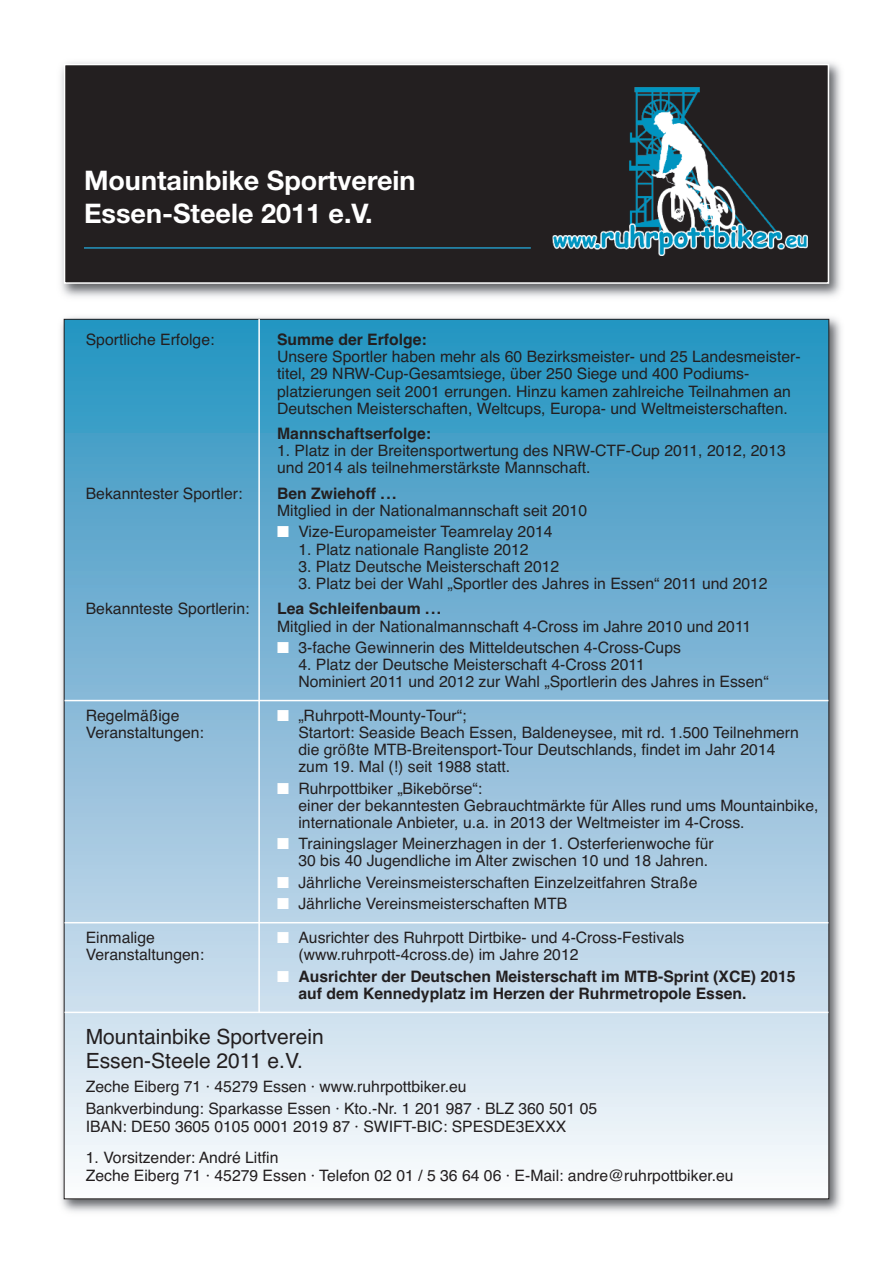
<style>
.page{position:relative;width:893px;height:1263px;background:#fff}
.page>*{position:absolute;margin:0;border:0;box-sizing:border-box;transform-origin:0 0}
.t1{font:700 27px/33px "Helvetica Neue";color:#fff}
.t2{font:21px/24px "Helvetica";color:#231f20}
.t3{font:15.75px/17.1px "Helvetica";color:#231f20}
.t4{font:700 15.75px/17.1px "Helvetica";color:#231f20}
.s1{color:#fff}
</style>
<div class="page">
<img style="left:61px;top:317px;width:780px;height:895px">
<div style="left:64px;top:319px;width:765px;height:880px;background:linear-gradient(to bottom,#2990bf,#fdf7fb)"></div>
<hr style="left:65px;top:700px;width:763px;height:1px;background:#fff">
<hr style="left:65px;top:922px;width:763px;height:1px;background:#fff">
<hr style="left:65px;top:1012px;width:763px;height:1px;background:#fff">
<hr style="left:258px;top:319px;width:2px;height:693px;background:#fff">
<img style="left:61px;top:62px;width:780px;height:235px">
<div style="left:65px;top:65px;width:763px;height:217px;background:#231f20"></div>
<div style="left:64px;top:64px;width:765px;height:220px;border:2px solid #fff"></div>
<img style="left:552px;top:87px;width:255px;height:169px">
<hr style="left:84px;top:247px;width:447px;height:2px;background:#2396c1">
<h1 class="t1" style="left:84px;top:162px;width:333px">Mountainbike Sportverein<br>Essen-Steele 2011 e.V.</h1>
<p class="t3" style="left:86px;top:331px;width:130px">Sportliche Erfolge:</p>
<p class="t4" style="left:277px;top:331px;width:151px">Summe der Erfolge:</p>
<p class="t3" style="left:277px;top:348px;width:525px">Unsere Sportler haben mehr als 60 Bezirksmeister- und 25 Landesmeister&shy;titel, 29 NRW-Cup-Gesamtsiege, über 250 Siege und 400 Podiums&shy;platzierungen seit 2001 errungen. Hinzu kamen zahlreiche Teilnahmen an Deutschen Meisterschaften, Weltcups, Europa- und Weltmeisterschaften.</p>
<p class="t4" style="left:277px;top:425px;width:156px">Mannschaftserfolge:</p>
<p class="t3" style="left:277px;top:442px;width:510px">1. Platz in der Breitensportwertung des NRW-CTF-Cup 2011, 2012, 2013 und 2014 als teilnehmerstärkste Mannschaft.</p>
<p class="t3" style="left:86px;top:485px;width:158px">Bekanntester Sportler:</p>
<p class="t4" style="left:277px;top:485px;width:121px">Ben Zwiehoff ...</p>
<p class="t3" style="left:277px;top:502px;width:311px">Mitglied in der Nationalmannschaft seit 2010</p>
<p class="t3" style="left:277px;top:523px;width:277px"><span class="s1">■</span> Vize-Europameister Teamrelay 2014</p>
<p class="t3" style="left:298px;top:541px;width:232px">1. Platz nationale Rangliste 2012</p>
<p class="t3" style="left:298px;top:558px;width:262px">3. Platz Deutsche Meisterschaft 2012</p>
<p class="t3" style="left:298px;top:575px;width:471px">3. Platz bei der Wahl „Sportler des Jahres in Essen“ 2011 und 2012</p>
<p class="t3" style="left:86px;top:600px;width:165px">Bekannteste Sportlerin:</p>
<p class="t4" style="left:277px;top:600px;width:166px">Lea Schleifenbaum ...</p>
<p class="t3" style="left:277px;top:617px;width:476px">Mitglied in der Nationalmannschaft 4-Cross im Jahre 2010 und 2011</p>
<p class="t3" style="left:277px;top:639px;width:405px"><span class="s1">■</span> 3-fache Gewinnerin des Mitteldeutschen 4-Cross-Cups</p>
<p class="t3" style="left:298px;top:656px;width:472px">4. Platz der Deutsche Meisterschaft 4-Cross 2011<br>Nominiert 2011 und 2012 zur Wahl „Sportlerin des Jahres in Essen“</p>
<p class="t3" style="left:86px;top:707px;width:95px">Regelmäßige</p>
<p class="t3" style="left:277px;top:707px;width:191px"><span class="s1">■</span> „Ruhrpott-Mounty-Tour“;</p>
<p class="t3" style="left:86px;top:724px;width:120px">Veranstaltungen:</p>
<p class="t3" style="left:298px;top:724px;width:502px">Startort: Seaside Beach Essen, Baldeneysee, mit rd. 1.500 Teilnehmern die größte MTB-Breitensport-Tour Deutschlands, findet im Jahr 2014 zum 19. Mal (!) seit 1988 statt.</p>
<p class="t3" style="left:298px;top:780px;width:522px;text-indent:-21px"><span class="s1">■</span> Ruhrpottbiker „Bikebörse“:<br>einer der bekanntesten Gebrauchtmärkte für Alles rund ums Mountainbike, internationale Anbieter, u.a. in 2013 der Weltmeister im 4-Cross.</p>
<p class="t3" style="left:298px;top:835px;width:417px;text-indent:-21px"><span class="s1">■</span> Trainingslager Meinerzhagen in der 1. Osterferienwoche für<br>30 bis 40 Jugendliche im Alter zwischen 10 und 18 Jahren.</p>
<p class="t3" style="left:277px;top:874px;width:422px"><span class="s1">■</span> Jährliche Vereinsmeisterschaften Einzelzeitfahren Straße</p>
<p class="t3" style="left:277px;top:895px;width:292px"><span class="s1">■</span> Jährliche Vereinsmeisterschaften MTB</p>
<p class="t3" style="left:86px;top:929px;width:71px">Einmalige</p>
<p class="t3" style="left:277px;top:929px;width:409px"><span class="s1">■</span> Ausrichter des Ruhrpott Dirtbike- und 4-Cross-Festivals</p>
<p class="t3" style="left:86px;top:946px;width:120px">Veranstaltungen:</p>
<p class="t3" style="left:298px;top:946px;width:282px">(www.ruhrpott-4cross.de) im Jahre 2012</p>
<p class="t4" style="left:298px;top:968px;width:499px;text-indent:-21px"><span class="s1">■</span> Ausrichter der Deutschen Meisterschaft im MTB-Sprint (XCE) 2015 auf dem Kennedyplatz im Herzen der Ruhrmetropole Essen.</p>
<h2 class="t2" style="left:86px;top:1025px;width:240px">Mountainbike Sportverein<br>Essen-Steele 2011 e.V.</h2>
<p class="t3" style="left:86px;top:1075px;width:513px;line-height:22.2px">Zeche Eiberg 71 · 45279 Essen · www.ruhrpottbiker.eu<br>Bankverbindung: Sparkasse Essen · Kto.-Nr. 1 201 987 · BLZ 360 501 05</p>
<p class="t3" style="left:86px;top:1118px;width:482px">IBAN: DE50 3605 0105 0001 2019 87 · SWIFT-BIC: SPESDE3EXXX</p>
<p class="t3" style="left:86px;top:1149px;width:649px;line-height:18px">1. Vorsitzender: André Litfin<br>Zeche Eiberg 71 · 45279 Essen · Telefon 02 01 / 5 36 64 06 · E-Mail: andre@ruhrpottbiker.eu</p>
</div>
